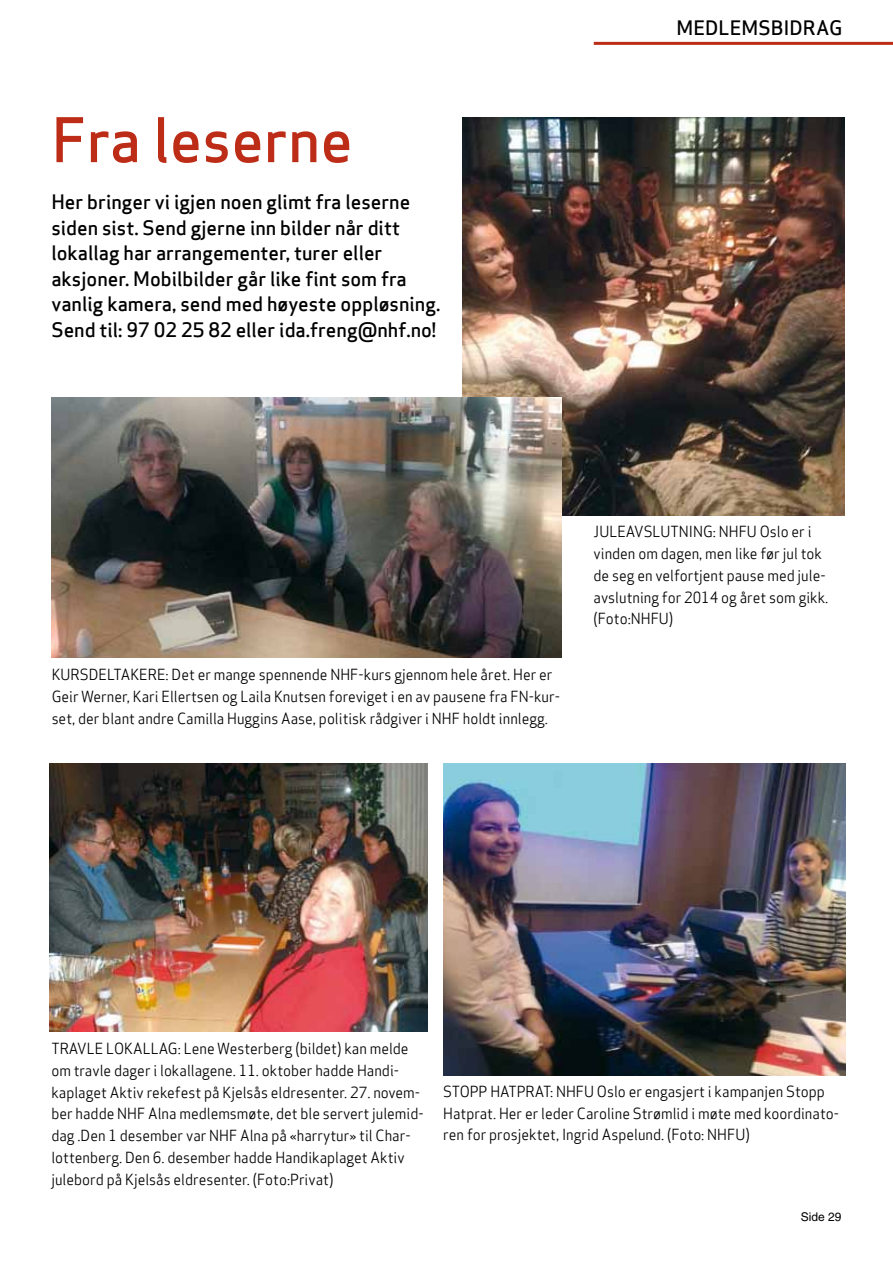
<style>
.page{position:relative;width:893px;height:1263px;background:#fff}
.page>*{position:absolute;margin:0;border:0;box-sizing:border-box;transform-origin:0 0}
.t1{font:60px "Apex Sans Medium T";color:#bd2c16}
.t2{font:19.5px/25.5px "Apex Sans Medium T";color:#000}
.t3{font:15px/21.8px "Apex Sans Book T";color:#000;scale:.95 1}
.t4{font:12px "Helvetica";color:#000}
</style>
<div class="page">
<hr style="left:594px;top:42px;width:299px;height:3px;background:#bd2c16">
<img style="left:462px;top:117px;width:383px;height:399px">
<img style="left:51px;top:397px;width:510px;height:261px">
<img style="left:443px;top:764px;width:403px;height:311px">
<img style="left:50px;top:763px;width:377px;height:268px">
<h1 class="t1" style="left:51px;top:101px;width:303px">Fra leserne</h1>
<p class="t2" style="left:51px;top:189px;width:391px">Her bringer vi igjen noen glimt fra leserne siden sist. Send gjerne inn bilder når ditt lokallag har arrangementer, turer eller aksjoner. Mobilbilder går like fint som fra vanlig kamera, send med høyeste oppløsning.<br>Send til: 97 02 25 82 eller ida.freng@nhf.no!</p>
<h2 class="t2" style="left:677px;top:15px;width:167px">MEDLEMSBIDRAG</h2>
<p class="t3" style="left:52px;top:664px;width:537px">KURSDELTAKERE: Det er mange spennende NHF-kurs gjennom hele året. Her er<br>Geir Werner, Kari Ellertsen og Laila Knutsen foreviget i en av pausene fra FN-kur&shy;set, der blant andre Camilla Huggins Aase, politisk rådgiver i NHF holdt innlegg.</p>
<p class="t3" style="left:594px;top:521px;width:249px">JULEAVSLUTNING: NHFU Oslo er i vinden om dagen, men like før jul tok de seg en velfortjent pause med jule&shy;avslutning for 2014 og året som gikk. (Foto:NHFU)</p>
<p class="t3" style="left:51px;top:1037px;width:393px">TRAVLE LOKALLAG: Lene Westerberg (bildet) kan melde om travle dager i lokallagene. 11. oktober hadde Handi&shy;kaplaget Aktiv rekefest på Kjelsås eldresenter. 27. novem&shy;ber hadde NHF Alna medlemsmøte, det ble servert julemid&shy;dag .Den 1 desember var NHF Alna på «harrytur» til Char&shy;lottenberg. Den 6. desember hadde Handikaplaget Aktiv julebord på Kjelsås eldresenter. (Foto:Privat)</p>
<p class="t3" style="left:443px;top:1080px;width:418px">STOPP HATPRAT: NHFU Oslo er engasjert i kampanjen Stopp<br>Hatprat. Her er leder Caroline Strømlid i møte med koordinato&shy;ren for prosjektet, Ingrid Aspelund. (Foto: NHFU)</p>
<p class="t4" style="left:801px;top:1210px;width:42px">Side 29</p>
</div>
